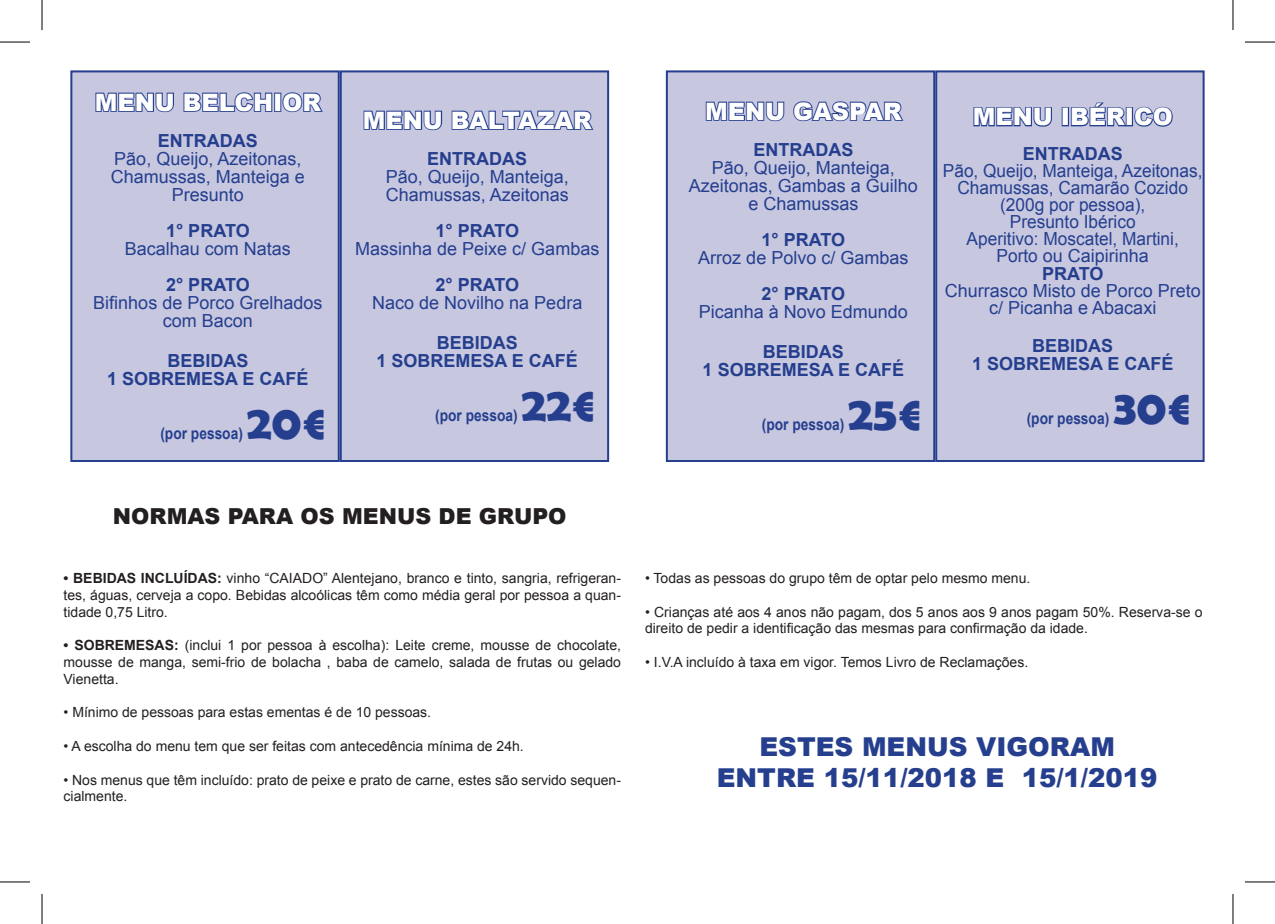
<style>
.page{position:relative;width:1275px;height:924px;background:#fff}
.page>*{position:absolute;margin:0;border:0;box-sizing:border-box;transform-origin:0 0}
.t1{font:700 48px "Berlin Sans FB Demi";color:#253f8e}
.t2{font:900 26px "Arial";color:#253f8e}
.t3{font:900 24px "Arial";color:#fff}
.t4{font:900 22px "Arial";color:#231f20}
.t5{font:18px/18px "Arial";color:#253f8e;text-align:center}
.t6{font:700 18px "Arial";color:#253f8e}
.t7{font:18px/17px "Arial";color:#253f8e;text-align:center;scale:.96 1}
.t8{font:700 16px "Arial";color:#253f8e;scale:.86 1}
.t9{font:14px/16.8px "Arial";color:#231f20;text-align:justify}
.s1{font-weight:700}
</style>
<div class="page">
<div style="left:71px;top:71px;width:268px;height:390px;background:#c7c7e0"></div>
<svg style="left:95px;top:92px;width:79px;height:21px"></svg>
<svg style="left:183px;top:92px;width:90px;height:21px"></svg>
<div style="left:274px;top:93px;width:7px;height:19px;border:2px solid #253f8e"></div>
<svg style="left:281px;top:92px;width:42px;height:21px"></svg>
<div style="left:70px;top:70px;width:270px;height:392px;border:2px solid #253f8e"></div>
<div style="left:341px;top:71px;width:267px;height:390px;background:#c7c7e0"></div>
<svg style="left:363px;top:110px;width:80px;height:21px"></svg>
<svg style="left:451px;top:110px;width:143px;height:20px"></svg>
<div style="left:340px;top:70px;width:269px;height:392px;border:2px solid #253f8e"></div>
<div style="left:667px;top:71px;width:267px;height:390px;background:#c7c7e0"></div>
<svg style="left:705px;top:101px;width:80px;height:21px"></svg>
<svg style="left:793px;top:101px;width:111px;height:21px"></svg>
<div style="left:666px;top:70px;width:269px;height:392px;border:2px solid #253f8e"></div>
<div style="left:936px;top:71px;width:267px;height:390px;background:#c7c7e0"></div>
<svg style="left:973px;top:107px;width:79px;height:20px"></svg>
<div style="left:1061px;top:107px;width:8px;height:19px;border:2px solid #253f8e"></div>
<svg style="left:1070px;top:102px;width:103px;height:25px"></svg>
<div style="left:935px;top:70px;width:269px;height:392px;border:2px solid #253f8e"></div>
<hr style="left:0;top:42px;width:30px;height:1px;background:#000">
<hr style="left:1245px;top:42px;width:30px;height:1px;background:#000">
<hr style="left:0;top:881px;width:30px;height:1px;background:#000">
<hr style="left:1245px;top:881px;width:30px;height:1px;background:#000">
<hr style="left:42px;top:0;width:1px;height:30px;background:#000">
<hr style="left:42px;top:893px;width:1px;height:30px;background:#000">
<hr style="left:1232px;top:0;width:1px;height:30px;background:#000">
<hr style="left:1232px;top:893px;width:1px;height:30px;background:#000">
<p class="t3" style="left:95px;top:85px;width:228px">MENU BELCHIOR</p>
<p class="t6" style="left:158px;top:129px;width:101px">ENTRADAS</p>
<p class="t5" style="left:111px;top:150px;width:196px">Pão, Queijo, Azeitonas,<br>Chamussas, Manteiga e<br>Presunto</p>
<p class="t6" style="left:166px;top:219px;width:85px">1° PRATO</p>
<p class="t5" style="left:125px;top:240px;width:168px">Bacalhau com Natas</p>
<p class="t6" style="left:166px;top:273px;width:85px">2° PRATO</p>
<p class="t5" style="left:93px;top:294px;width:231px">Bifinhos de Porco Grelhados com Bacon</p>
<p class="t6" style="left:167px;top:348px;width:82px">BEBIDAS</p>
<p class="t6" style="left:107px;top:366px;width:203px">1 SOBREMESA E CAFÉ</p>
<p class="t1" style="left:247px;top:394px;width:81px">20€</p>
<p class="t8" style="left:160px;top:422px;width:98px">(por pessoa)</p>
<p class="t3" style="left:363px;top:103px;width:230px">MENU BALTAZAR</p>
<p class="t6" style="left:427px;top:147px;width:101px">ENTRADAS</p>
<p class="t5" style="left:386px;top:168px;width:185px;text-align:left">Pão, Queijo, Manteiga,<br>Chamussas, Azeitonas</p>
<p class="t6" style="left:435px;top:219px;width:85px">1° PRATO</p>
<p class="t5" style="left:355px;top:240px;width:246px">Massinha de Peixe c/ Gambas</p>
<p class="t6" style="left:435px;top:273px;width:85px">2° PRATO</p>
<p class="t5" style="left:372px;top:294px;width:212px">Naco de Novilho na Pedra</p>
<p class="t6" style="left:437px;top:330px;width:82px">BEBIDAS</p>
<p class="t6" style="left:376px;top:348px;width:203px">1 SOBREMESA E CAFÉ</p>
<p class="t1" style="left:521px;top:376px;width:76px">22€</p>
<p class="t8" style="left:435px;top:404px;width:98px">(por pessoa)</p>
<p class="t3" style="left:705px;top:94px;width:198px">MENU GASPAR</p>
<p class="t6" style="left:753px;top:138px;width:101px">ENTRADAS</p>
<p class="t5" style="left:689px;top:159px;width:231px">Pão, Queijo, Manteiga,<br>Azeitonas, Gambas a Guilho e Chamussas</p>
<p class="t6" style="left:761px;top:228px;width:85px">1° PRATO</p>
<p class="t5" style="left:698px;top:249px;width:212px">Arroz de Polvo c/ Gambas</p>
<p class="t6" style="left:761px;top:282px;width:85px">2° PRATO</p>
<p class="t5" style="left:699px;top:303px;width:211px">Picanha à Novo Edmundo</p>
<p class="t6" style="left:763px;top:339px;width:82px">BEBIDAS</p>
<p class="t6" style="left:702px;top:357px;width:203px">1 SOBREMESA E CAFÉ</p>
<p class="t3" style="left:972px;top:99px;width:201px">MENU IBÉRICO</p>
<p class="t6" style="left:1022px;top:142px;width:101px">ENTRADAS</p>
<p class="t7" style="left:943px;top:163px;width:272px">Pão, Queijo, Manteiga, Azeitonas,<br>Chamussas, Camarão Cozido (200g por pessoa),</p>
<p class="t7" style="left:1009px;top:214px;width:133px">Presunto Ibérico</p>
<p class="t7" style="left:966px;top:231px;width:223px">Aperitivo: Moscatel, Martini,<br>Porto ou Caipirinha</p>
<p class="t6" style="left:1042px;top:261px;width:63px">PRATO</p>
<p class="t5" style="left:944px;top:282px;width:258px;line-height:17px">Churrasco Misto de Porco Preto c/ Picanha e Abacaxi</p>
<p class="t6" style="left:1032px;top:334px;width:83px">BEBIDAS</p>
<p class="t6" style="left:972px;top:352px;width:203px">1 SOBREMESA E CAFÉ</p>
<p class="t1" style="left:848px;top:385px;width:75px">25€</p>
<p class="t8" style="left:762px;top:413px;width:98px">(por pessoa)</p>
<p class="t1" style="left:1113px;top:379px;width:80px">30€</p>
<p class="t8" style="left:1026px;top:408px;width:98px">(por pessoa)</p>
<p class="t4" style="left:113px;top:500px;width:455px">NORMAS PARA OS MENUS DE GRUPO</p>
<p class="t9" style="left:64px;top:569px;width:559px"><span class="s1">• BEBIDAS INCLUÍDAS:</span> vinho “CAIADO” Alentejano, branco e tinto, sangria, refrigeran&shy;tes, águas, cerveja a copo. Bebidas alcoólicas têm como média geral por pessoa a quan&shy;tidade 0,75 Litro.</p>
<p class="t9" style="left:64px;top:636px;width:559px"><span class="s1">• SOBREMESAS:</span> (inclui 1 por pessoa à escolha): Leite creme, mousse de chocolate, mousse de manga, semi-frio de bolacha , baba de camelo, salada de frutas ou gelado Vienetta.</p>
<p class="t9" style="left:64px;top:704px;width:369px">• Mínimo de pessoas para estas ementas é de 10 pessoas.</p>
<p class="t9" style="left:64px;top:737px;width:462px">• A escolha do menu tem que ser feitas com antecedência mínima de 24h.</p>
<p class="t9" style="left:64px;top:771px;width:559px">• Nos menus que têm incluído: prato de peixe e prato de carne, estes são servido sequen&shy;cialmente.</p>
<p class="t9" style="left:645px;top:569px;width:387px">• Todas as pessoas do grupo têm de optar pelo mesmo menu.</p>
<p class="t9" style="left:645px;top:603px;width:559px">• Crianças até aos 4 anos não pagam, dos 5 anos aos 9 anos pagam 50%. Reserva-se o direito de pedir a identificação das mesmas para confirmação da idade.</p>
<p class="t9" style="left:645px;top:653px;width:385px">• I.V.A incluído à taxa em vigor. Temos Livro de Reclamações.</p>
<p class="t2" style="left:759px;top:727px;width:357px">ESTES MENUS VIGORAM</p>
<p class="t2" style="left:717px;top:758px;width:442px">ENTRE 15/11/2018 E 15/1/2019</p>
</div>
